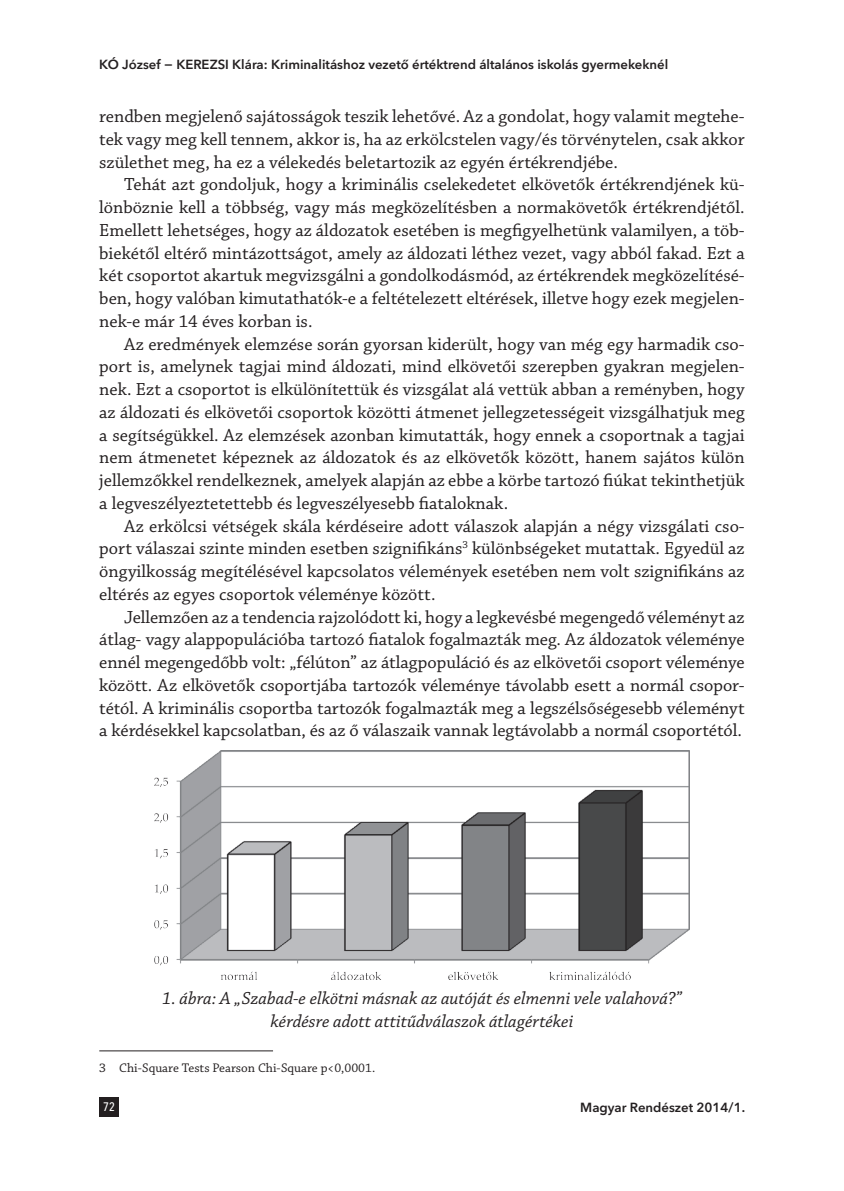
<style>
.page{position:relative;width:844px;height:1191px;background:#fff}
.page>*{position:absolute;margin:0;border:0;box-sizing:border-box;transform-origin:0 0}
.Szöveg{font:18.38px/22.8px "Chaparral Pro";color:#231f20;text-align:justify}
.képalá{font:italic 18.38px/22.8px "Chaparral Pro";color:#231f20;text-align:center}
.t1{font:600 13.12px "Avenir Next LT Pro";color:#231f20}
.Lábjegyzet{font:13.12px "Chaparral Pro";color:#231f20}
.t2{font:500 condensed 12.25px "Avenir Next LT Pro";color:#fff}
</style>
<div class="page">
<div style="left:99px;top:1096px;width:20px;height:20px;background:#231f20"></div>
<img style="left:154px;top:750px;width:535px;height:229px">
<hr style="left:99px;top:1050px;width:174px;height:1px;background:#231f20">
<p class="t1" style="left:99px;top:57px;width:570px">KÓ József − KEREZSI Klára: Kriminalitáshoz vezető értéktrend általános iskolás gyermekeknél</p>
<p class="Szöveg" style="left:99px;top:106px;width:646px">rendben megjelenő sajátosságok teszik lehetővé. Az a gondolat, hogy valamit megtehe&shy;tek vagy meg kell tennem, akkor is, ha az erkölcstelen vagy/és törvénytelen, csak akkor születhet meg, ha ez a vélekedés beletartozik az egyén értékrendjébe.</p>
<p class="Szöveg" style="left:99px;top:174px;width:646px;text-indent:25px">Tehát azt gondoljuk, hogy a kriminális cselekedetet elkövetők értékrendjének kü&shy;lönböznie kell a többség, vagy más megközelítésben a normakövetők értékrendjétől.<br>Emellett lehetséges, hogy az áldozatok esetében is megfigyelhetünk valamilyen, a töb&shy;biekétől eltérő mintázottságot, amely az áldozati léthez vezet, vagy abból fakad. Ezt a két csoportot akartuk megvizsgálni a gondolkodásmód, az értékrendek megközelítésé&shy;ben, hogy valóban kimutathatók-e a feltételezett eltérések, illetve hogy ezek megjelen&shy;nek-e már 14 éves korban is.</p>
<p class="Szöveg" style="left:99px;top:333px;width:646px;text-indent:25px">Az eredmények elemzése során gyorsan kiderült, hogy van még egy harmadik cso&shy;port is, amelynek tagjai mind áldozati, mind elkövetői szerepben gyakran megjelen&shy;nek. Ezt a csoportot is elkülönítettük és vizsgálat alá vettük abban a reményben, hogy az áldozati és elkövetői csoportok közötti átmenet jellegzetességeit vizsgálhatjuk meg a segítségükkel. Az elemzések azonban kimutatták, hogy ennek a csoportnak a tagjai nem átmenetet képeznek az áldozatok és az elkövetők között, hanem sajátos külön jellemzőkkel rendelkeznek, amelyek alapján az ebbe a körbe tartozó fiúkat tekinthetjük a legveszélyeztetettebb és legveszélyesebb fiataloknak.</p>
<p class="Szöveg" style="left:99px;top:515px;width:646px;text-indent:25px">Az erkölcsi vétségek skála kérdéseire adott válaszok alapján a négy vizsgálati cso&shy;port válaszai szinte minden esetben szignifikáns<sup>3</sup> különbségeket mutattak. Egyedül az öngyilkosság megítélésével kapcsolatos vélemények esetében nem volt szignifikáns az eltérés az egyes csoportok véleménye között.</p>
<p class="Szöveg" style="left:99px;top:606px;width:646px;text-indent:25px">Jellemzően az a tendencia rajzolódott ki, hogy a legkevésbé megengedő véleményt az átlag- vagy alappopulációba tartozó fiatalok fogalmazták meg. Az áldozatok véleménye ennél megengedőbb volt: „félúton” az átlagpopuláció és az elkövetői csoport véleménye között. Az elkövetők csoportjába tartozók véleménye távolabb esett a normál csopor&shy;tétól. A kriminális csoportba tartozók fogalmazták meg a legszélsőségesebb véleményt a kérdésekkel kapcsolatban, és az ő válaszaik vannak legtávolabb a normál csoportétól.</p>
<p class="képalá" style="left:162px;top:987px;width:521px">1. ábra: A „Szabad-e elkötni másnak az autóját és elmenni vele valahová?” kérdésre adott attitűdválaszok átlagértékei</p>
<p class="Lábjegyzet" style="left:99px;top:1060px;width:277px">3 Chi-Square Tests Pearson Chi-Square p&lt;0,0001.</p>
<p class="t2" style="left:103px;top:1099px;width:13px">72</p>
<p class="t1" style="left:580px;top:1099px;width:166px">Magyar Rendészet 2014/1.</p>
</div>
